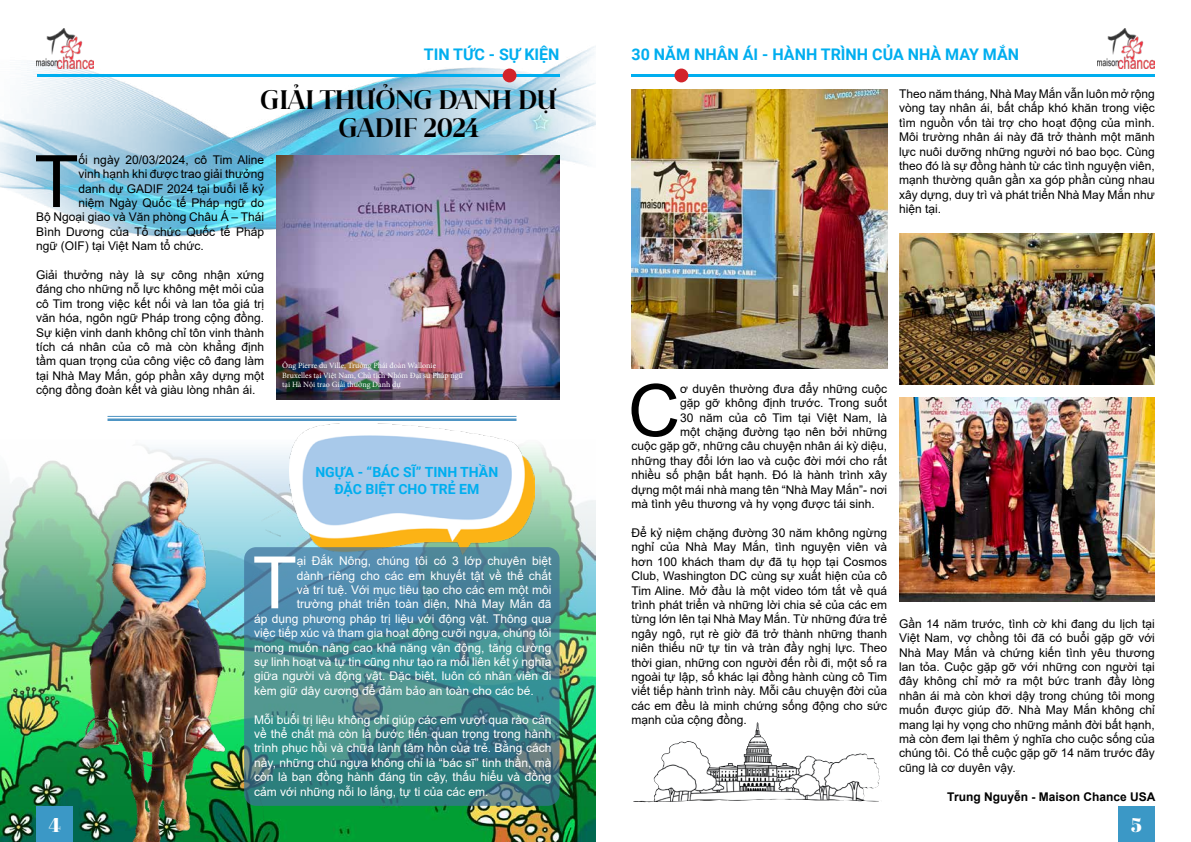
<style>
.page{position:relative;width:1191px;height:842px;background:#fff}
.page>*{position:absolute;margin:0;border:0;box-sizing:border-box;transform-origin:0 0}
.t1{font:72.4px "Arial";color:#000}
.t2{font:72.4px "Arial";color:#fff}
.t3{font:900 24px/28.8px "Beautique Display";color:#000;text-align:center}
.t4{font:20px "Abril Fatface";color:#fff}
.t5{font:700 16px "Roboto";color:#00aeef}
.t6{font:700 14px/16.8px "Roboto";color:#00aeef;text-align:center}
.t7{font:12px/14.4px "Arial";color:#000;text-align:justify}
.t8{font:12px/14.4px "Arial";color:#fff;text-align:justify}
.t9{font:700 12px "Arial";color:#000}
.t10{font:8px/9.6px "Minion Pro";color:#fff}
</style>
<div class="page">
<img style="left:0;top:46px;width:595px;height:375px">
<hr style="left:107px;top:416px;width:409px;height:1px;background:#4e95c4">
<hr style="left:107px;top:418px;width:409px;height:3px;background:#4e95c4">
<img style="left:0;top:445px;width:595px;height:397px">
<img style="left:289px;top:423px;width:245px;height:124px">
<svg style="left:244px;top:547px;width:315px;height:259px;background:#42848f"></svg>
<img style="left:41px;top:462px;width:240px;height:380px">
<img style="left:631px;top:89px;width:256px;height:279px">
<img style="left:899px;top:397px;width:256px;height:205px">
<img style="left:633px;top:722px;width:145px;height:80px">
<img style="left:276px;top:155px;width:283px;height:244px">
<img style="left:899px;top:233px;width:256px;height:151px">
<div style="left:36px;top:806px;width:37px;height:36px;background:#3b98c6"></div>
<div style="left:1118px;top:806px;width:37px;height:36px;background:#3b98c6"></div>
<img style="left:36px;top:29px;width:58px;height:39px">
<img style="left:1097px;top:29px;width:58px;height:39px">
<hr style="left:36px;top:74px;width:523px;height:3px;background:#00aeef">
<div style="left:502px;top:69px;width:14px;height:13px;background:#d2232a;border-radius:50%"></div>
<hr style="left:631px;top:74px;width:524px;height:3px;background:#00aeef">
<div style="left:674px;top:69px;width:14px;height:13px;background:#d2232a;border-radius:50%"></div>
<h3 class="t5" style="left:424px;top:43px;width:137px">TIN TỨC - SỰ KIỆN</h3>
<h2 class="t3" style="left:260px;top:83px;width:298px">GIẢI THƯỞNG DANH DỰ<br>GADIF 2024</h2>
<h1 class="t1" style="left:34px;top:132px;width:46px">T</h1>
<p class="t7" style="left:78px;top:152px;width:187px">ối ngày 20/03/2024, cô Tim Aline</p>
<p class="t7" style="left:78px;top:167px;width:187px">vinh hạnh khi được trao giải thưởng</p>
<p class="t7" style="left:78px;top:181px;width:187px">danh dự GADIF 2024 tại buổi lễ kỷ</p>
<p class="t7" style="left:78px;top:196px;width:187px">niệm Ngày Quốc tế Pháp ngữ do</p>
<p class="t7" style="left:36px;top:210px;width:230px">Bộ Ngoại giao và Văn phòng Châu Á – Thái</p>
<p class="t7" style="left:36px;top:224px;width:230px">Bình Dương của Tổ chức Quốc tế Pháp</p>
<p class="t7" style="left:36px;top:239px;width:169px">ngữ (OIF) tại Việt Nam tổ chức.</p>
<p class="t7" style="left:36px;top:268px;width:230px">Giải thưởng này là sự công nhận xứng đáng cho những nỗ lực không mệt mỏi của cô Tim trong việc kết nối và lan tỏa giá trị văn hóa, ngôn ngữ Pháp trong cộng đồng.<br>Sự kiện vinh danh không chỉ tôn vinh thành tích cá nhân của cô mà còn khẳng định tầm quan trọng của công việc cô đang làm tại Nhà May Mắn, góp phần xây dựng một cộng đồng đoàn kết và giàu lòng nhân ái.</p>
<p class="t10" style="left:282px;top:361px;width:182px">Ông Pierre du Ville, Trưởng Phái đoàn Wallonie<br>Bruxelles tại Việt Nam, Chủ tịch Nhóm Đại sứ Pháp ngữ tại Hà Nội trao Giải thưởng Danh dự</p>
<p class="t6" style="left:315px;top:463px;width:184px">NGỰA - “BÁC SĨ” TINH THẦN<br>ĐẶC BIỆT CHO TRẺ EM</p>
<h1 class="t2" style="left:253px;top:533px;width:46px">T</h1>
<p class="t8" style="left:297px;top:554px;width:256px">ại Đắk Nông, chúng tôi có 3 lớp chuyên biệt</p>
<p class="t8" style="left:297px;top:568px;width:256px">dành riêng cho các em khuyết tật về thể chất</p>
<p class="t8" style="left:297px;top:582px;width:256px">và trí tuệ. Với mục tiêu tạo cho các em một môi</p>
<p class="t8" style="left:297px;top:597px;width:256px">trường phát triển toàn diện, Nhà May Mắn đã</p>
<p class="t8" style="left:254px;top:611px;width:299px">áp dụng phương pháp trị liệu với động vật. Thông qua</p>
<p class="t8" style="left:254px;top:626px;width:299px">việc tiếp xúc và tham gia hoạt động cưỡi ngựa, chúng tôi</p>
<p class="t8" style="left:254px;top:640px;width:299px">mong muốn nâng cao khả năng vận động, tăng cường</p>
<p class="t8" style="left:254px;top:654px;width:299px">sự linh hoạt và tự tin cũng như tạo ra mối liên kết ý nghĩa</p>
<p class="t8" style="left:254px;top:669px;width:299px">giữa người và động vật. Đặc biệt, luôn có nhân viên đi</p>
<p class="t8" style="left:254px;top:683px;width:281px">kèm giữ dây cương để đảm bảo an toàn cho các bé.</p>
<p class="t8" style="left:254px;top:712px;width:299px">Mỗi buổi trị liệu không chỉ giúp các em vượt qua rào cản về thể chất mà còn là bước tiến quan trọng trong hành trình phục hồi và chữa lành tâm hồn của trẻ. Bằng cách này, những chú ngựa không chỉ là “bác sĩ” tinh thần, mà còn là bạn đồng hành đáng tin cậy, thấu hiểu và đồng cảm với những nỗi lo lắng, tự ti của các em.</p>
<h3 class="t5" style="left:631px;top:43px;width:389px">30 NĂM NHÂN ÁI - HÀNH TRÌNH CỦA NHÀ MAY MẮN</h3>
<p class="t7" style="left:899px;top:87px;width:257px">Theo năm tháng, Nhà May Mắn vẫn luôn mở rộng vòng tay nhân ái, bất chấp khó khăn trong việc tìm nguồn vốn tài trợ cho hoạt động của mình.<br>Môi trường nhân ái này đã trở thành một mãnh lực nuôi dưỡng những người nó bao bọc. Cù ng theo đó là sự đồng hành từ các tình nguyện viên, mạnh thường quân gần xa góp phần cùng nhau xây dựng, duy trì và phát triển Nhà May Mắn như hiện tại.</p>
<h1 class="t1" style="left:628px;top:361px;width:54px">C</h1>
<p class="t7" style="left:680px;top:381px;width:208px">ơ duyên thường đưa đẩy những cuộc</p>
<p class="t7" style="left:680px;top:396px;width:208px">gặp gỡ không định trước. Trong suốt</p>
<p class="t7" style="left:680px;top:410px;width:208px">30 năm của cô Tim tại Việt Nam, là</p>
<p class="t7" style="left:680px;top:425px;width:208px">một chặng đường tạo nên bởi những</p>
<p class="t7" style="left:631px;top:439px;width:257px">cuộc gặp gỡ, những câu chuyện nhân ái kỳ diệu,</p>
<p class="t7" style="left:631px;top:453px;width:257px">những thay đổi lớn lao và cuộc đời mới cho rất</p>
<p class="t7" style="left:631px;top:468px;width:257px">nhiều số phận bất hạnh. Đó là hành trình xây</p>
<p class="t7" style="left:631px;top:482px;width:257px">dựng một mái nhà mang tên “Nhà May Mắn”- nơi</p>
<p class="t7" style="left:631px;top:497px;width:245px">mà tình yêu thương và hy vọng được tái sinh.</p>
<p class="t7" style="left:631px;top:525px;width:257px">Để kỷ niệm chặng đường 30 năm không ngừng nghỉ của Nhà May Mắn, tình nguyện viên và hơn 100 khách tham dự đã tụ họp tại Cosmos Club, Washington DC cùng sự xuất hiện của cô Tim Aline. Mở đầu là một video tóm tắt về quá trình phát triển và những lời chia sẻ của các em từng lớn lên tại Nhà May Mắn. Từ những đứa trẻ ngây ngô, rụt rè giờ đã trở thành những thanh niên thiếu nữ tự tin và tràn đầy nghị lực. Theo thời gian, những con người đến rồi đi, một số ra ngoài tự lập, số khác lại đồng hành cùng cô Tim viết tiếp hành trình này. Mỗi câu chuyện đời của các em đều là minh chứng sống động cho sức mạnh của cộng đồng.</p>
<p class="t7" style="left:899px;top:616px;width:257px">Gần 14 năm trước, tì nh cờ khi đang du lịch tại Việt Nam, vợ chồng tôi đã có buổi gặp gỡ với Nhà May Mắn và chứng kiến tình yêu thương lan tỏa. Cuộc gặp gỡ với những con người tại đây không chỉ mở ra một bức tranh đầy lòng nhân ái mà còn khơi dậy trong chúng tôi mong muốn được giúp đỡ. Nhà May Mắn không chỉ mang lại hy vọng cho những mảnh đời bất hạnh, mà còn đem lại thêm ý nghĩa cho cuộc sống của chúng tôi. Có thể cuộc gặp gỡ 14 năm trước đây cũ ng là cơ duyên vậy.</p>
<p class="t9" style="left:947px;top:788px;width:210px">Trung Nguyễn - Maison Chance USA</p>
<h3 class="t4" style="left:49px;top:811px;width:14px">4</h3>
<h3 class="t4" style="left:1131px;top:811px;width:12px">5</h3>
</div>
